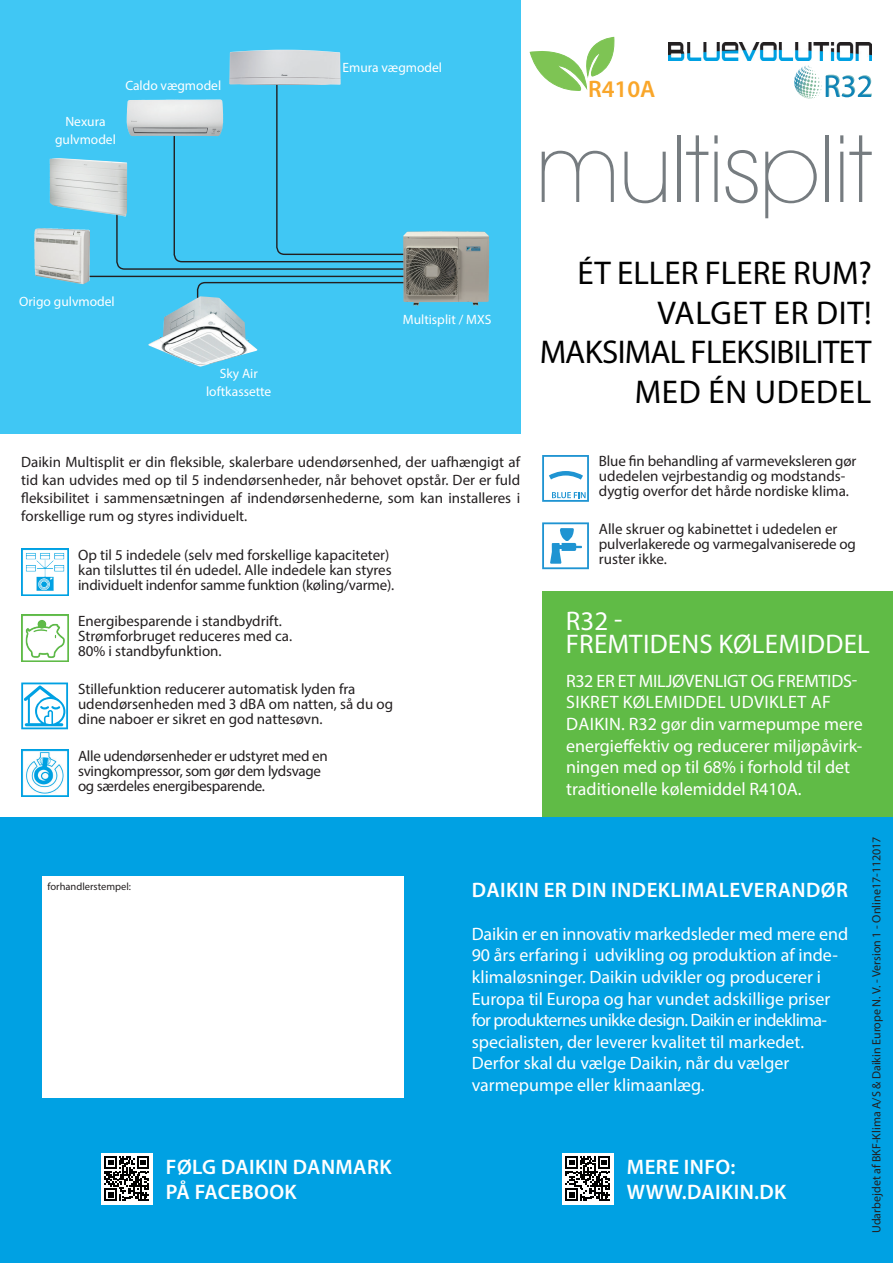
<style>
.page{position:relative;width:893px;height:1263px;background:#fff}
.page>*{position:absolute;margin:0;border:0;box-sizing:border-box;transform-origin:0 0}
.t1{font:33px/39.6px "Myriad Pro";color:#000;text-align:right}
.t2{font:27px/22.5px "Myriad Pro";letter-spacing:.01em;color:#fff}
.t3{font:600 24px "Myriad Pro";color:#f9a62a}
.t4{font:600 21px/25.2px "Myriad Pro";letter-spacing:.02em;color:#fff}
.t5{font:18px/21.6px "Myriad Pro";color:#fff}
.t6{font:15px/15px "Myriad Pro";color:#231f20}
.t7{font:15px/15px "Myriad Pro";letter-spacing:-.02em;color:#231f20}
.t8{font:13.5px/18px "Myriad Pro";color:#fff;text-align:center}
.t9{font:12px "Myriad Pro";color:#231f20}
.t10{font:10.5px "Myriad Pro";color:#231f20}
</style>
<div class="page">
<div style="left:542px;top:591px;width:351px;height:231px;background:#60bb46"></div>
<div style="left:0;top:818px;width:893px;height:445px;background:#00a1e3"></div>
<div style="left:42px;top:876px;width:362px;height:221px;background:#fff"></div>
<div style="left:562px;top:1153px;width:51px;height:51px;background:#fff"></div>
<svg style="left:565px;top:1156px;width:45px;height:45px"></svg>
<div style="left:101px;top:1153px;width:51px;height:51px;background:#fff"></div>
<svg style="left:105px;top:1156px;width:44px;height:45px"></svg>
<div style="left:0;top:0;width:521px;height:434px;background:#40c7f4"></div>
<svg style="left:82px;top:79px;width:321px;height:217px"></svg>
<img style="left:148px;top:296px;width:110px;height:71px">
<img style="left:34px;top:228px;width:56px;height:56px">
<img style="left:50px;top:158px;width:77px;height:62px">
<img style="left:229px;top:50px;width:47px;height:34px">
<img style="left:403px;top:231px;width:86px;height:75px">
<svg style="left:542px;top:151px;width:72px;height:51px"></svg>
<svg style="left:624px;top:152px;width:42px;height:51px"></svg>
<hr style="left:677px;top:135px;width:3px;height:67px;background:#767c80">
<svg style="left:686px;top:135px;width:22px;height:67px"></svg>
<svg style="left:714px;top:152px;width:4px;height:50px"></svg>
<svg style="left:714px;top:135px;width:4px;height:9px"></svg>
<svg style="left:726px;top:150px;width:32px;height:53px"></svg>
<svg style="left:765px;top:150px;width:52px;height:68px"></svg>
<hr style="left:825px;top:135px;width:3px;height:67px;background:#767c80">
<hr style="left:840px;top:152px;width:3px;height:50px;background:#767c80">
<svg style="left:840px;top:135px;width:3px;height:9px"></svg>
<svg style="left:849px;top:135px;width:23px;height:67px"></svg>
<img style="left:174px;top:99px;width:42px;height:1px">
<img style="left:668px;top:42px;width:204px;height:18px">
<svg style="left:794px;top:65px;width:78px;height:34px"></svg>
<svg style="left:530px;top:37px;width:85px;height:54px"></svg>
<img style="left:21px;top:749px;width:47px;height:47px">
<svg style="left:542px;top:455px;width:47px;height:47px"></svg>
<svg style="left:542px;top:522px;width:47px;height:47px"></svg>
<svg style="left:21px;top:682px;width:47px;height:47px"></svg>
<img style="left:21px;top:614px;width:47px;height:47px">
<img style="left:21px;top:549px;width:47px;height:46px">
<p class="t8" style="left:342px;top:58px;width:101px">Emura vægmodel</p>
<p class="t8" style="left:55px;top:112px;width:62px">Nexura gulvmodel</p>
<p class="t8" style="left:125px;top:76px;width:97px">Caldo vægmodel</p>
<h3 class="t3" style="left:588px;top:74px;width:69px">R410A</h3>
<p class="t8" style="left:19px;top:292px;width:97px">Origo gulvmodel</p>
<p class="t8" style="left:206px;top:364px;width:67px">Sky Air loftkassette</p>
<p class="t8" style="left:403px;top:310px;width:90px">Multisplit / MXS</p>
<h1 class="t1" style="left:540px;top:253px;width:333px">ÉT ELLER FLERE RUM?<br>VALGET ER DIT!<br>MAKSIMAL FLEKSIBILITET<br>MED ÉN UDEDEL</h1>
<p class="t6" style="left:21px;top:452px;width:500px;line-height:18px;text-align:justify">Daikin Multisplit er din fleksible, skalerbare udendørsenhed, der uafhængigt af tid kan udvides med op til 5 indendørsenheder, når behovet opstår. Der er fuld fleksibilitet i sammensætningen af indendørsenhederne, som kan installeres i forskellige rum og styres individuelt.</p>
<p class="t6" style="left:78px;top:547px;width:318px">Op til 5 indedele (selv med forskellige kapaciteter) kan tilsluttes til én udedel. Alle indedele kan styres individuelt indenfor samme funktion (køling/varme).</p>
<p class="t6" style="left:78px;top:613px;width:216px">Energibesparende i standbydrift.<br>Strømforbruget reduceres med ca.<br>80% i standbyfunktion.</p>
<p class="t6" style="left:599px;top:453px;width:259px">Blue fin behandling af varmeveksleren gør udedelen vejrbestandig og modstands&shy;dygtig overfor det hårde nordiske klima.</p>
<p class="t6" style="left:599px;top:521px;width:258px">Alle skruer og kabinettet i udedelen er pulverlakerede og varmegalvaniserede og ruster ikke.</p>
<h2 class="t2" style="left:566px;top:609px;width:306px">R32 -<br>FREMTIDENS KØLEMIDDEL</h2>
<p class="t6" style="left:78px;top:681px;width:317px">Stillefunktion reducerer automatisk lyden fra udendørsenheden med 3 dBA om natten, så du og dine naboer er sikret en god nattesøvn.</p>
<p class="t5" style="left:566px;top:670px;width:298px">R32 ER ET MILJØVENLIGT OG FREMTIDS-SIKRET KØLEMIDDEL UDVIKLET AF DAIKIN. R32 gør din varmepumpe mere energieffektiv og reducerer miljøpåvirk&shy;ningen med op til 68% i forhold til det traditionelle kølemiddel R410A.</p>
<p class="t7" style="left:78px;top:748px;width:251px">Alle udendørsenheder er udstyret med en svingkompressor, som gør dem lydsvage og særdeles energibesparende.</p>
<p class="t10" style="left:48px;top:880px;width:85px">forhandlerstempel:</p>
<h3 class="t4" style="left:472px;top:876px;width:378px">DAIKIN ER DIN INDEKLIMALEVERANDØR</h3>
<p class="t5" style="left:472px;top:923px;width:378px">Daikin er en innovativ markedsleder med mere end 90 års erfaring i udvikling og produktion af inde&shy;klimaløsninger. Daikin udvikler og producerer i Europa til Europa og har vundet adskillige priser for produkternes unikke design. Daikin er indeklima&shy;specialisten, der leverer kvalitet til markedet.<br>Derfor skal du vælge Daikin, når du vælger varmepumpe eller klimaanlæg.</p>
<h3 class="t4" style="left:166px;top:1153px;width:227px">FØLG DAIKIN DANMARK<br>PÅ FACEBOOK</h3>
<h3 class="t4" style="left:627px;top:1153px;width:161px">MERE INFO:<br>WWW.DAIKIN.DK</h3>
<p class="t9" style="left:869px;top:1233px;width:398px;rotate:-90deg">Udarbejdet af BKF-Klima A/S &amp; Daikin Europe N. V. - Version 1 - Online17-112017</p>
</div>
